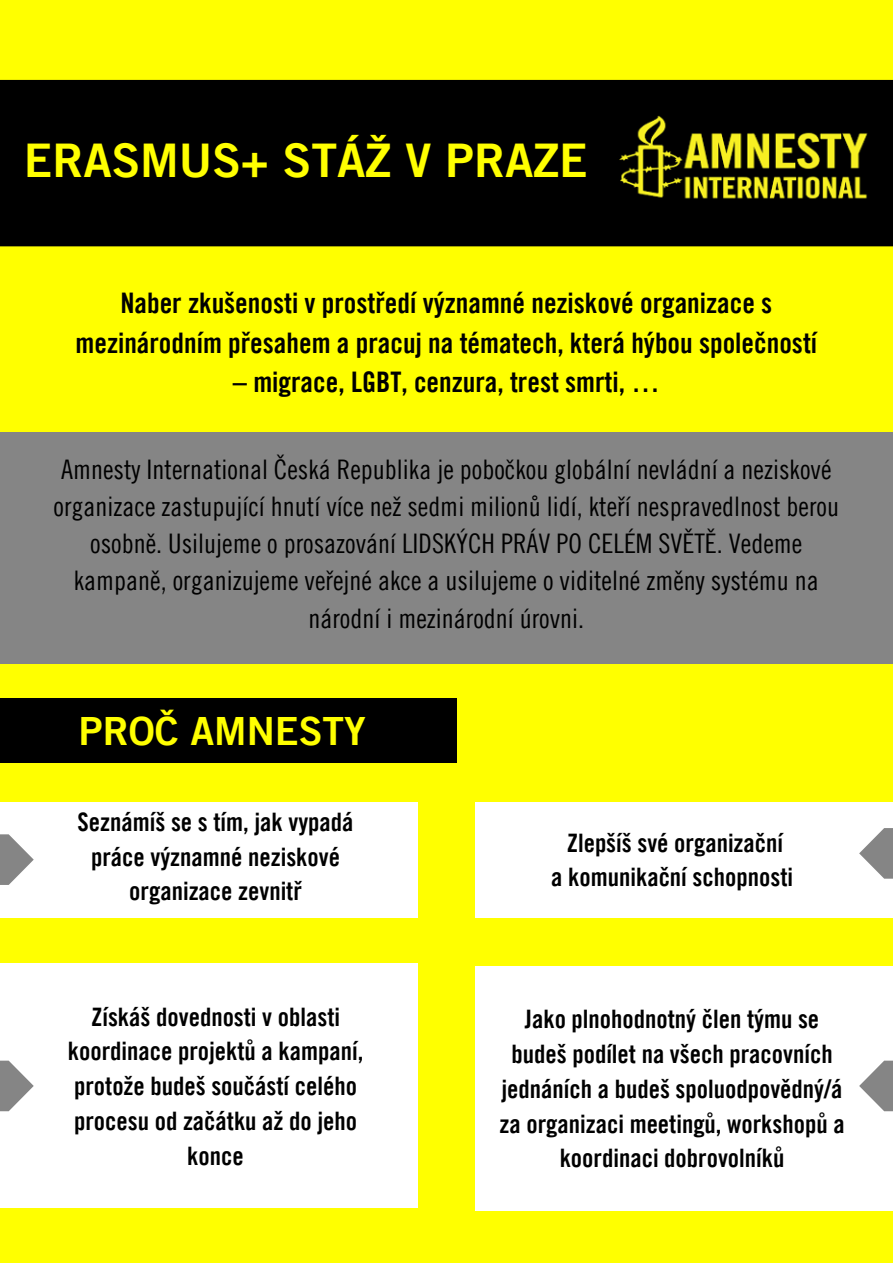
<style>
.page{position:relative;width:893px;height:1264px;background:#fff}
.page>*{position:absolute;margin:0;border:0;box-sizing:border-box;transform-origin:0 0}
.t1{font:46.5px "Amnesty Trade Gothic Bd 2";color:#ff0}
.t2{font:39px "Amnesty Trade Gothic Bd 2";color:#ff0}
.t3{font:28.35px/39.3px "Amnesty Trade Gothic Bd Cn 20";color:#000;text-align:center}
.t4{font:27px/37px "Amnesty Trade Gothic Cn 18";color:#000;text-align:center}
.t5{font:25.5px/34.8px "Amnesty Trade Gothic Bd Cn 20";color:#000;text-align:center}
</style>
<div class="page">
<div style="left:0;top:0;width:892px;height:1262px;background:#ff0"></div>
<div style="left:0;top:80px;width:892px;height:166px;background:#000"></div>
<div style="left:0;top:698px;width:456px;height:65px;background:#000"></div>
<img style="left:611px;top:103px;width:281px;height:126px">
<div style="left:0;top:432px;width:892px;height:231px;background:#858585"></div>
<div style="left:475px;top:966px;width:417px;height:244px;background:#fff"></div>
<div style="left:475px;top:801px;width:417px;height:116px;background:#fff"></div>
<div style="left:0;top:801px;width:417px;height:116px;background:#fff"></div>
<div style="left:0;top:963px;width:417px;height:244px;background:#fff"></div>
<svg style="left:0;top:1060px;width:34px;height:51px"></svg>
<svg style="left:0;top:834px;width:34px;height:51px"></svg>
<svg style="left:859px;top:828px;width:33px;height:50px"></svg>
<svg style="left:859px;top:1060px;width:33px;height:51px"></svg>
<h1 class="t1" style="left:24px;top:131px;width:565px">ERASMUS+ STÁŽ V PRAZE</h1>
<p class="t3" style="left:75px;top:283px;width:743px">Naber zkušenosti v prostředí významné neziskové organizace s mezinárodním přesahem a pracuj na tématech, která hýbou společností</p>
<p class="t3" style="left:233px;top:361px;width:428px">– migrace, LGBT, cenzura, trest smrti, …</p>
<p class="t4" style="left:54px;top:450px;width:787px">Amnesty International Česká Republika je pobočkou globální nevládní a neziskové organizace zastupující hnutí více než sedmi milionů lidí, kteří nespravedlnost berou osobně. Usilujeme o prosazování LIDSKÝCH PRÁV PO CELÉM SVĚTĚ. Vedeme kampaně, organizujeme veřejné akce a usilujeme o viditelné změny systému na národní i mezinárodní úrovni.</p>
<h2 class="t2" style="left:79px;top:707px;width:288px">PROČ AMNESTY</h2>
<p class="t5" style="left:78px;top:803px;width:277px">Seznámíš se s tím, jak vypadá práce významné neziskové organizace zevnitř</p>
<p class="t5" style="left:68px;top:998px;width:297px">Získáš dovednosti v oblasti koordinace projektů a kampaní, protože budeš součástí celého procesu od začátku až do jeho konce</p>
<p class="t5" style="left:551px;top:824px;width:243px">Zlepšíš své organizační<br>a komunikační schopnosti</p>
<p class="t5" style="left:499px;top:1001px;width:346px">Jako plnohodnotný člen týmu se budeš podílet na všech pracovních jednáních a budeš spoluodpovědný/á za organizaci meetingů, workshopů a koordinaci dobrovolníků</p>
</div>
